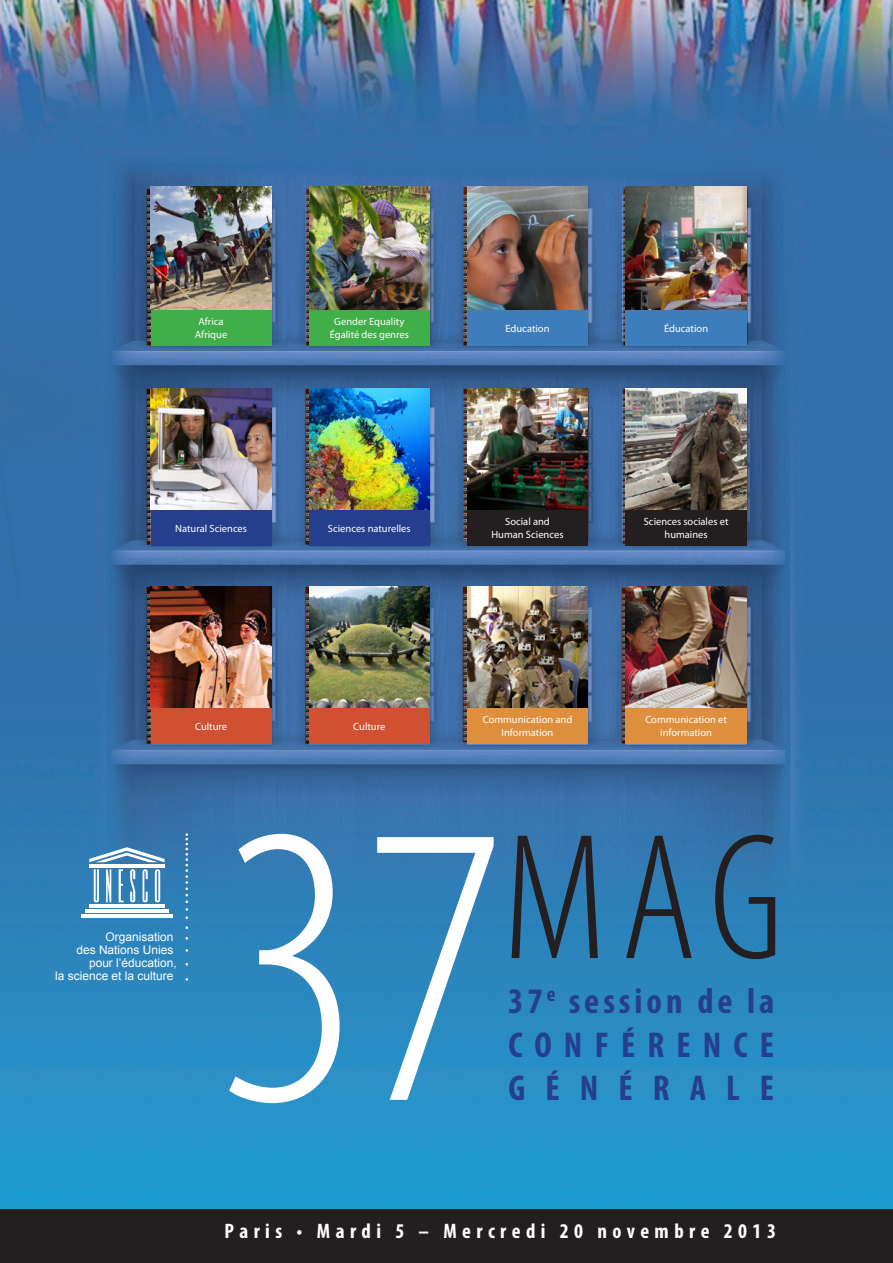
<style>
.page{position:relative;width:893px;height:1263px;background:#fff}
.page>*{position:absolute;margin:0;border:0;box-sizing:border-box;transform-origin:0 0}
.t1{font:300 condensed 404.25px "Myriad Pro";color:#fff}
.t2{font:300 condensed 181.35px "Myriad Pro";color:#231f20}
.t3{font:700 condensed 36px/43.2px "Myriad Pro";letter-spacing:.34em;color:#253f8e;text-align:justify}
.t4{font:700 condensed 21px "Myriad Pro";letter-spacing:.26em;color:#fff}
.t5{font:12px/13px "Arial";color:#fff;text-align:right}
.t6{font:10.5px/12.6px "Myriad Pro";color:#fff;text-align:center}
</style>
<div class="page">
<img style="left:0;top:0;width:893px;height:1210px">
<img style="left:151px;top:187px;width:120px;height:123px">
<img style="left:151px;top:389px;width:120px;height:121px">
<img style="left:151px;top:586px;width:120px;height:122px">
<img style="left:309px;top:187px;width:120px;height:123px">
<img style="left:309px;top:389px;width:120px;height:121px">
<img style="left:309px;top:586px;width:120px;height:122px">
<img style="left:467px;top:187px;width:121px;height:123px">
<img style="left:467px;top:389px;width:121px;height:121px">
<img style="left:467px;top:586px;width:121px;height:122px">
<img style="left:625px;top:187px;width:122px;height:123px">
<img style="left:625px;top:389px;width:122px;height:121px">
<img style="left:625px;top:586px;width:122px;height:122px">
<div style="left:151px;top:310px;width:120px;height:36px;background:#40ae49"></div>
<div style="left:151px;top:510px;width:120px;height:36px;background:#253f8e"></div>
<div style="left:151px;top:708px;width:120px;height:35px;background:#cf5132"></div>
<div style="left:309px;top:310px;width:120px;height:36px;background:#40ae49"></div>
<div style="left:309px;top:510px;width:120px;height:36px;background:#253f8e"></div>
<div style="left:309px;top:708px;width:120px;height:35px;background:#cf5132"></div>
<div style="left:467px;top:310px;width:121px;height:36px;background:#3d7dbb"></div>
<div style="left:467px;top:510px;width:121px;height:36px;background:#231f20"></div>
<div style="left:625px;top:310px;width:122px;height:36px;background:#3d7dbb"></div>
<div style="left:625px;top:510px;width:122px;height:36px;background:#231f20"></div>
<div style="left:467px;top:708px;width:121px;height:35px;background:#dd8f3e"></div>
<div style="left:625px;top:708px;width:122px;height:35px;background:#dd8f3e"></div>
<div style="left:0;top:1210px;width:893px;height:53px;background:#231f20"></div>
<svg style="left:185px;top:833px;width:3px;height:86px"></svg>
<hr style="left:89px;top:904px;width:76px;height:3px;background:#fff">
<hr style="left:85px;top:909px;width:84px;height:3px;background:#fff">
<hr style="left:81px;top:915px;width:92px;height:3px;background:#fff">
<hr style="left:89px;top:864px;width:76px;height:3px;background:#fff">
<svg style="left:89px;top:847px;width:76px;height:15px"></svg>
<svg style="left:94px;top:869px;width:5px;height:33px"></svg>
<svg style="left:106px;top:869px;width:5px;height:33px"></svg>
<svg style="left:119px;top:869px;width:5px;height:33px"></svg>
<svg style="left:142px;top:869px;width:6px;height:33px"></svg>
<svg style="left:155px;top:869px;width:5px;height:33px"></svg>
<svg style="left:130px;top:869px;width:5px;height:33px"></svg>
<p class="t6" style="left:195px;top:315px;width:34px">Africa<br>Afrique</p>
<p class="t6" style="left:330px;top:315px;width:81px">Gender Equality<br>Égalité des genres</p>
<p class="t6" style="left:505px;top:322px;width:46px">Education</p>
<p class="t6" style="left:664px;top:322px;width:46px">Éducation</p>
<p class="t6" style="left:175px;top:522px;width:73px">Natural Sciences</p>
<p class="t6" style="left:328px;top:522px;width:84px">Sciences naturelles</p>
<p class="t6" style="left:491px;top:515px;width:74px">Social and<br>Human Sciences</p>
<p class="t6" style="left:644px;top:515px;width:86px">Sciences sociales et humaines</p>
<p class="t6" style="left:195px;top:719px;width:34px">Culture</p>
<p class="t6" style="left:353px;top:719px;width:34px">Culture</p>
<p class="t6" style="left:483px;top:713px;width:91px">Communication and<br>Information</p>
<p class="t6" style="left:645px;top:713px;width:83px">Communication et information</p>
<p class="t5" style="left:55px;top:930px;width:123px">Organisation<br>des Nations Unies pour l’éducation,<br>la science et la culture</p>
<p class="t1" style="left:217px;top:727px;width:293px">37</p>
<p class="t2" style="left:502px;top:791px;width:283px">MAG</p>
<p class="t3" style="left:508px;top:979px;width:268px">37<sup>e</sup> session de la CONFÉRENCE GÉNÉRALE</p>
<p class="t4" style="left:225px;top:1218px;width:553px">Paris • Mardi 5 – Mercredi 20 novembre 2013</p>
</div>
